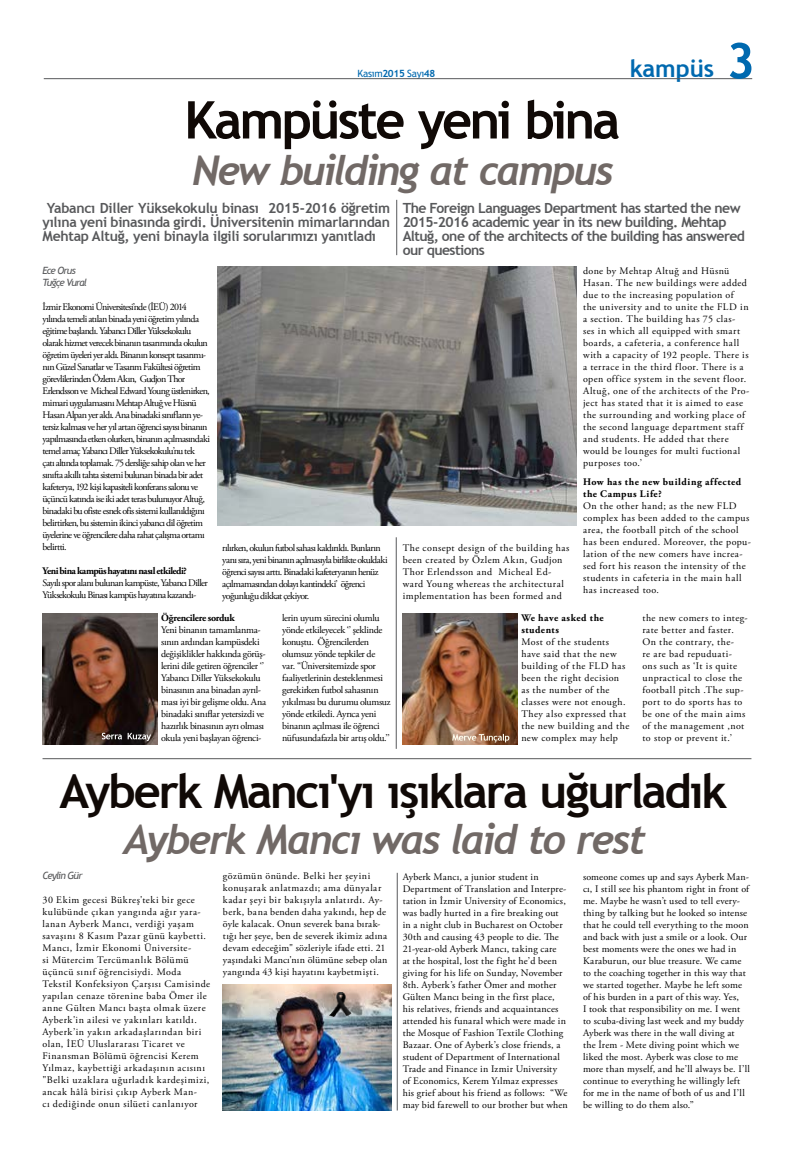
<style>
.page{position:relative;width:794px;height:1163px;background:#fff}
.page>*{position:absolute;margin:0;border:0;box-sizing:border-box;transform-origin:0 0}
.t1{font:700 52px "Trebuchet MS";letter-spacing:-.05em;color:#100906}
.t2{font:700 47px "Trebuchet MS";letter-spacing:-.05em;color:#100906}
.t3{font:italic 700 41px "Trebuchet";letter-spacing:-.06em;color:#716966}
.t4{font:700 24px "Trebuchet MS";color:#0069af}
.t5{font:700 14px/14px "Trebuchet MS";letter-spacing:-.04em;color:#58595b}
.t6{font:10px/12px "Adobe Garamond Pro";letter-spacing:.02em;color:#000}
.t7{font:10px/12px "Adobe Garamond Pro";letter-spacing:.05em;color:#000}
.t8{font:10px/12px "Adobe Garamond Pro";letter-spacing:-.06em;color:#000}
.t9{font:10px/12px "Adobe Garamond Pro";letter-spacing:.045em;color:#000}
.t10{font:10px/12px "Adobe Garamond Pro";letter-spacing:-.03em;color:#000}
.t11{font:10px/12px "Adobe Garamond Pro";letter-spacing:-.055em;color:#000}
.t12{font:700 10px/12px "Adobe Garamond Pro";letter-spacing:.055em;color:#000}
.t13{font:700 10px "Adobe Garamond Pro";letter-spacing:-.055em;color:#000}
.t14{font:italic 10px/12px "Trebuchet MS";letter-spacing:-.085em;color:#58595b}
.t15{font:700 10px/12px "Adobe Garamond Pro";letter-spacing:.05em;color:#000}
.t16{font:700 10px "Adobe Garamond Pro";letter-spacing:-.03em;color:#000}
.t17{font:10px "Trebuchet MS";letter-spacing:-.03em;color:#0069af}
.s1{font-weight:700}
</style>
<div class="page">
<hr style="left:44px;top:78px;width:708px;height:1px;background:#58595b">
<svg style="left:730px;top:43px;width:21px;height:36px"></svg>
<hr style="left:396px;top:537px;width:1px;height:211px;background:#58595b">
<img style="left:217px;top:267px;width:359px;height:258px">
<hr style="left:396px;top:200px;width:1px;height:55px;background:#58595b">
<img style="left:43px;top:613px;width:114px;height:131px">
<img style="left:403px;top:613px;width:114px;height:131px">
<hr style="left:43px;top:758px;width:708px;height:1px;background:#58595b">
<svg style="left:452px;top:733px;width:57px;height:9px"></svg>
<svg style="left:102px;top:732px;width:49px;height:9px"></svg>
<img style="left:223px;top:984px;width:168px;height:126px">
<img style="left:330px;top:992px;width:22px;height:24px">
<hr style="left:397px;top:872px;width:1px;height:238px;background:#58595b">
<p class="t17" style="left:357px;top:67px;width:79px">Kasım<span class="s1">2015</span> Sayı<span class="s1">48</span></p>
<h3 class="t4" style="left:630px;top:54px;width:86px">kampüs</h3>
<h1 class="t1" style="left:184px;top:87px;width:437px">Kampüste yeni bina</h1>
<h3 class="t3" style="left:192px;top:145px;width:423px">New building at campus</h3>
<h3 class="t5" style="left:403px;top:201px;width:344px">The Foreign Languages Department has started the new 2015-2016 academic year in its new building. Mehtap Altuğ, one of the architects of the building has answered our questions</h3>
<h3 class="t5" style="left:43px;top:201px;width:349px;text-align:justify;text-indent:4px">Yabancı Diller Yüksekokulu binası 2015-2016 öğretim yılına yeni binasında girdi. Üniversitenin mimarlarından Mehtap Altuğ, yeni binayla ilgili sorularımızı yanıtladı</h3>
<p class="t14" style="left:43px;top:264px;width:46px">Ece Orus<br>Tuğçe Vural</p>
<p class="t8" style="left:43px;top:301px;width:169px">İzmir Ekonomi Üniversitesi’nde (İEÜ) 2014 yılında temeli atılan binada yeni öğretim yılında eğitime başlandı. Yabancı Diller Yüksekokulu olarak hizmet verecek binanın tasarımında okulun öğretim üyeleri yer aldı. Binanın konsept tasarımı&shy;nın Güzel Sanatlar ve Tasarım Fakültesi öğretim görevlilerinden Özlem Akın, Gudjon Thor Erlendsson ve Micheal Edward Young üstlenirken, mimari uygulamasını Mehtap Altuğ ve Hüsnü Hasan Alpan yer aldı. Ana binadaki sınıfların ye&shy;tersiz kalması ve her yıl artan öğrenci sayısı binanın yapılmasında etken olurken, binanın açılmasındaki temel amaç Yabancı Diller Yüksekokulu’nu tek<br>çatı altında toplamak. 75 dersliğe sahip olan ve her sınıfta akıllı tahta sistemi bulunan binada bir adet kafeterya, 192 kişi kapasiteli konferans salonu ve üçüncü katında ise iki adet teras bulunuyor Altuğ, binadaki bu ofiste esnek ofis sistemi kullanıldığını belirtirken, bu sistemin ikinci yabancı dil öğretim üyelerine ve öğrencilere daha rahat çalışma ortamı belirtti.</p>
<p class="t13" style="left:43px;top:565px;width:146px">Yeni bina kampüs hayatını nasıl etkiledi?</p>
<p class="t8" style="left:43px;top:577px;width:167px">Sayılı spor alanı bulunan kampüste, Yabancı Diller<br>Yüksekokulu Binası kampüs hayatına kazandı-</p>
<p class="t7" style="left:583px;top:265px;width:168px">done by Mehtap Altuğ and Hüsnü Hasan. The new buildings were added due to the increasing population of<br>the university and to unite the FLD in a section. The building has 75 clas&shy;ses in which all equipped with smart boards, a cafeteria, a conference hall with a capacity of 192 people. There is a terrace in the third floor. There is a open office system in the sevent floor.<br>Altuğ, one of the architects of the Pro&shy;ject has stated that it is aimed to ease the surrounding and working place of the second language department staff and students. He added that there would be lounges for multi fuctional purposes too.’</p>
<p class="t12" style="left:583px;top:476px;width:160px">How has the new building affected the Campus Life?</p>
<p class="t9" style="left:583px;top:500px;width:169px">On the other hand; as the new FLD complex has been added to the campus area, the football pitch of the school has been endured. Moreover, the popu&shy;lation of the new comers have increa&shy;sed fort his reason the intensity of the students in cafeteria in the main hall has increased too.</p>
<p class="t9" style="left:403px;top:542px;width:168px">The consept design of the building has been created by Özlem Akın, Gudjon Thor Erlendsson and Micheal Ed&shy;ward Young whereas the architectural implementation has been formed and</p>
<p class="t11" style="left:222px;top:542px;width:167px">rılırken, okulun futbol sahası kaldırıldı. Bunların yanı sıra, yeni binanın açılmasıyla birlikte okuldaki öğrenci sayısı arttı. Binadaki kafeteryanın henüz açılmamasından dolayı kantindeki’ öğrenci yoğunluğu dikkat çekiyor.</p>
<p class="t16" style="left:161px;top:612px;width:75px">Öğrencilere sorduk</p>
<p class="t10" style="left:161px;top:624px;width:106px">Yeni binanın tamamlanma&shy;sının ardından kampüsdeki değişiklikler hakkında görüş&shy;lerini dile getiren öğrenciler ‘’<br>Yabancı Diller Yüksekokulu binasının ana binadan ayrıl&shy;ması iyi bir gelişme oldu. Ana binadaki sınıflar yetersizdi ve hazırlık binasının ayrı olması okula yeni başlayan öğrenci-</p>
<p class="t10" style="left:282px;top:612px;width:110px">lerin uyum sürecini olumlu yönde etkileyecek ‘’ şeklinde konuştu. Öğrencilerden olumsuz yönde tepkiler de var. “Üniversitemizde spor faaliyetlerinin desteklenmesi gerekirken futbol sahasının yıkılması bu durumu olumsuz yönde etkiledi. Ayrıca yeni binanın açılması ile öğrenci nüfusundafazla bir artış oldu.’’</p>
<p class="t15" style="left:521px;top:612px;width:84px">We have asked the students</p>
<p class="t9" style="left:642px;top:612px;width:107px">the new comers to integ&shy;rate better and faster.<br>On the contrary, the-<br>re are bad repuduati&shy;ons such as ‘It is quite unpractical to close the football pitch .The sup&shy;port to do sports has to be one of the main aims of the management ,not to stop or prevent it.’</p>
<p class="t7" style="left:521px;top:636px;width:109px">Most of the students have said that the new building of the FLD has been the right decision as the number of the classes were not enough.<br>They also expressed that the new building and the new complex may help</p>
<h2 class="t2" style="left:60px;top:761px;width:669px">Ayberk Mancı'yı ışıklara uğurladık</h2>
<h3 class="t3" style="left:124px;top:814px;width:524px">Ayberk Mancı was laid to rest</h3>
<p class="t6" style="left:403px;top:870px;width:167px">Ayberk Mancı, a junior student in Department of Translation and Interpre&shy;tation in İzmir University of Economics, was badly hurted in a fire breaking out in a night club in Bucharest on October 30th and causing 43 people to die. The 21-year-old Ayberk Mancı, taking care<br>at the hospital, lost the fight he’d been giving for his life on Sunday, November 8th. Ayberk’s father Ömer and mother Gülten Mancı being in the first place, his relatives, friends and acquaintances attended his funaral which were made in the Mosque of Fashion Textile Clothing Bazaar. One of Ayberk’s close friends, a student of Department of International Trade and Finance in Izmir University<br>of Economics, Kerem Yılmaz expresses his grief about his friend as follows: “We may bid farewell to our brother but when</p>
<p class="t6" style="left:583px;top:870px;width:168px">someone comes up and says Ayberk Man&shy;cı, I still see his phantom right in front of me. Maybe he wasn’t used to tell every&shy;thing by talking but he looked so intense that he could tell everything to the moon and back with just a smile or a look. Our best moments were the ones we had in Karaburun, our blue treasure. We came to the coaching together in this way that we started together. Maybe he left some of his burden in a part of this way. Yes,<br>I took that responsibility on me. I went to scuba-diving last week and my buddy Ayberk was there in the wall diving at<br>the İrem - Mete diving point which we liked the most. Ayberk was close to me more than myself, and he’ll always be. I’ll continue to everything he willingly left for me in the name of both of us and I’ll be willing to do them also.”</p>
<p class="t14" style="left:43px;top:869px;width:41px">Ceylin Gür</p>
<p class="t7" style="left:43px;top:893px;width:169px">30 Ekim gecesi Bükreş'teki bir gece kulübünde çıkan yangında ağır yara&shy;lanan Ayberk Mancı, verdiği yaşam savaşını 8 Kasım Pazar günü kaybetti.<br>Mancı, İzmir Ekonomi Üniversite-<br>si Mütercim Tercümanlık Bölümü üçüncü sınıf öğrencisiydi. Moda Tekstil Konfeksiyon Çarşısı Camisinde yapılan cenaze törenine baba Ömer ile anne Gülten Mancı başta olmak üzere Ayberk'in ailesi ve yakınları katıldı.<br>Ayberk’in yakın arkadaşlarından biri olan, İEÜ Uluslararası Ticaret ve Finansman Bölümü öğrencisi Kerem Yılmaz, kaybettiği arkadaşının acısını "Belki uzaklara uğurladık kardeşimizi, ancak hâlâ birisi çıkıp Ayberk Man-<br>cı dediğinde onun silüeti canlanıyor</p>
<p class="t6" style="left:223px;top:869px;width:166px">gözümün önünde. Belki her şeyini konuşarak anlatmazdı; ama dünyalar kadar şeyi bir bakışıyla anlatırdı. Ay&shy;berk, bana benden daha yakındı, hep de öyle kalacak. Onun severek bana bırak&shy;tığı her şeye, ben de severek ikimiz adına devam edeceğim" sözleriyle ifade etti. 21 yaşındaki Mancı'nın ölümüne sebep olan yangında 43 kişi hayatını kaybetmişti.</p>
</div>
